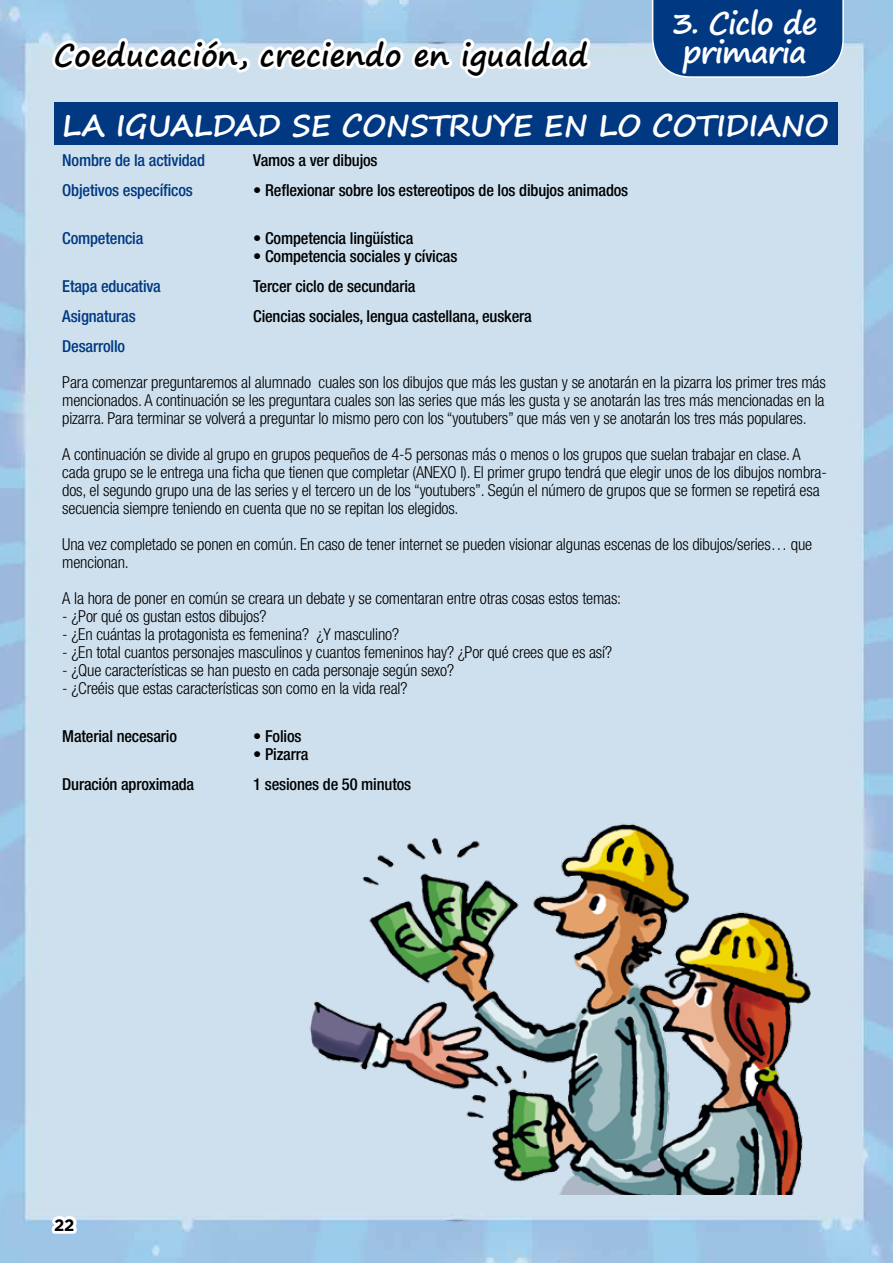
<style>
.page{position:relative;width:893px;height:1263px;background:#fff}
.page>*{position:absolute;margin:0;border:0;box-sizing:border-box;transform-origin:0 0}
.t1{font:700 30px "Segoe Print";letter-spacing:-.01em;color:#fff}
.t2{font:700 30px "Segoe Print";color:#000}
.t3{font:700 30px/28.5px "Segoe Print";letter-spacing:-.04em;color:#fff;text-align:center}
.t4{font:300 condensed 16.5px/18px "Helvetica Neue";letter-spacing:-.01em;color:#000}
.t5{font:500 condensed 16.5px "Helvetica Neue";letter-spacing:-.01em;color:#000}
.t6{font:500 condensed 16.5px "Helvetica Neue";letter-spacing:-.01em;color:#003882}
.t7{font:700 16.5px "Gotham";color:#000}
</style>
<div class="page">
<img style="left:0;top:0;width:892px;height:1263px">
<svg style="left:41px;top:1213px;width:40px;height:24px"></svg>
<svg style="left:48px;top:0;width:547px;height:125px"></svg>
<svg style="left:652px;top:0;width:192px;height:78px;background:#10458a"></svg>
<div style="left:54px;top:102px;width:783px;height:43px;background:#003882"></div>
<img style="left:271px;top:801px;width:568px;height:393px">
<h1 class="t3" style="left:672px;top:8px;width:147px">3. Ciclo de primaria</h1>
<h1 class="t2" style="left:54px;top:28px;width:536px">Coeducación, creciendo en igualdad</h1>
<h1 class="t1" style="left:62px;top:98px;width:768px">LA IGUALDAD SE CONSTRUYE EN LO COTIDIANO</h1>
<p class="t6" style="left:62px;top:150px;width:144px">Nombre de la actividad</p>
<p class="t5" style="left:253px;top:150px;width:126px">Vamos a ver dibujos</p>
<p class="t6" style="left:62px;top:180px;width:132px">Objetivos específicos</p>
<p class="t5" style="left:253px;top:180px;width:376px">• Reflexionar sobre los estereotipos de los dibujos animados</p>
<p class="t6" style="left:62px;top:228px;width:83px">Competencia</p>
<p class="t5" style="left:253px;top:228px;width:162px">• Competencia lingüística</p>
<p class="t5" style="left:253px;top:246px;width:206px">• Competencia sociales y cívicas</p>
<p class="t6" style="left:62px;top:276px;width:100px">Etapa educativa</p>
<p class="t5" style="left:253px;top:276px;width:164px">Tercer ciclo de secundaria</p>
<p class="t6" style="left:62px;top:306px;width:75px">Asignaturas</p>
<p class="t5" style="left:253px;top:306px;width:280px">Ciencias sociales, lengua castellana, euskera</p>
<p class="t6" style="left:62px;top:336px;width:64px">Desarrollo</p>
<p class="t4" style="left:62px;top:373px;width:765px;text-align:justify">Para comenzar preguntaremos al alumnado cuales son los dibujos que más les gustan y se anotarán en la pizarra los primer tres más mencionados. A continuación se les preguntara cuales son las series que más les gusta y se anotarán las tres más mencionadas en la pizarra. Para terminar se volverá a preguntar lo mismo pero con los “youtubers” que más ven y se anotarán los tres más populares.</p>
<p class="t4" style="left:62px;top:445px;width:766px">A continuación se divide al grupo en grupos pequeños de 4-5 personas más o menos o los grupos que suelan trabajar en clase. A cada grupo se le entrega una ficha que tienen que completar (ANEXO I). El primer grupo tendrá que elegir unos de los dibujos nombra&shy;dos, el segundo grupo una de las series y el tercero un de los “youtubers”. Según el número de grupos que se formen se repetirá esa secuencia siempre teniendo en cuenta que no se repitan los elegidos.</p>
<p class="t4" style="left:62px;top:535px;width:751px">Una vez completado se ponen en común. En caso de tener internet se pueden visionar algunas escenas de los dibujos/series… que mencionan.</p>
<p class="t4" style="left:62px;top:589px;width:560px">A la hora de poner en común se creara un debate y se comentaran entre otras cosas estos temas:</p>
<p class="t4" style="left:62px;top:607px;width:206px">- ¿Por qué os gustan estos dibujos?</p>
<p class="t4" style="left:62px;top:625px;width:338px">- ¿En cuántas la protagonista es femenina? ¿Y masculino?</p>
<p class="t4" style="left:62px;top:643px;width:551px">- ¿En total cuantos personajes masculinos y cuantos femeninos hay? ¿Por qué crees que es así?</p>
<p class="t4" style="left:62px;top:661px;width:393px">- ¿Que características se han puesto en cada personaje según sexo?</p>
<p class="t4" style="left:62px;top:679px;width:347px">- ¿Creéis que estas características son como en la vida real?</p>
<p class="t5" style="left:62px;top:726px;width:116px">Material necesario</p>
<p class="t5" style="left:253px;top:726px;width:50px">• Folios</p>
<p class="t5" style="left:253px;top:744px;width:57px">• Pizarra</p>
<p class="t5" style="left:62px;top:774px;width:133px">Duración aproximada</p>
<p class="t5" style="left:253px;top:774px;width:159px">1 sesiones de 50 minutos</p>
<p class="t7" style="left:54px;top:1214px;width:22px">22</p>
</div>
